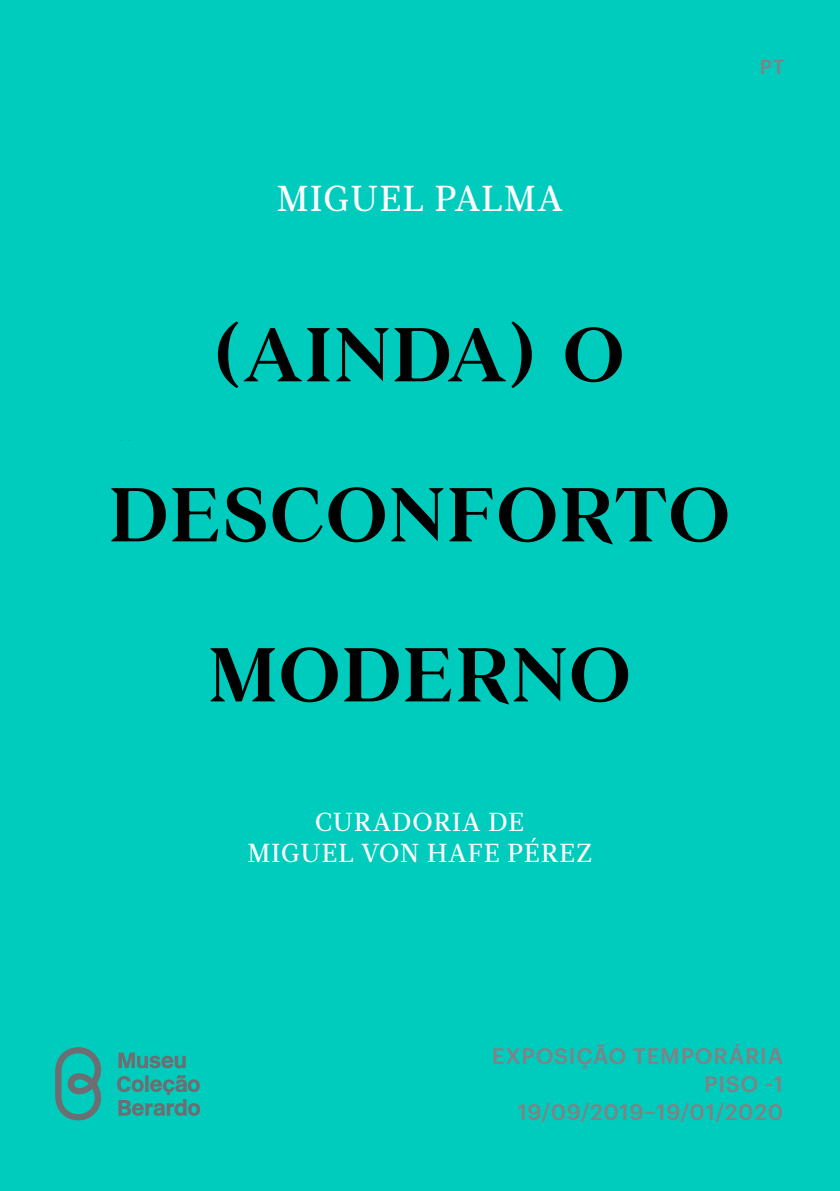
<style>
.page{position:relative;width:840px;height:1191px;background:#fff}
.page>*{position:absolute;margin:0;border:0;box-sizing:border-box;transform-origin:0 0}
.t1{font:700 76px/160px "Fortescue Pro Median";letter-spacing:.02em;color:#000;text-align:center}
.t2{font:500 36px "Glosa Text";letter-spacing:.045em;color:#fff}
.t3{font:500 26px/31.2px "Glosa";letter-spacing:.045em;color:#fff;text-align:center}
.t4{font:500 22px/28px "Graphik";letter-spacing:.035em;color:#808285;text-align:right}
.t5{font:500 20px "Graphik";color:#808285}
</style>
<div class="page">
<div style="left:0;top:0;width:839px;height:1191px;background:#00ccbe"></div>
<svg style="left:55px;top:1047px;width:46px;height:73px"></svg>
<svg style="left:117px;top:1075px;width:83px;height:40px"></svg>
<svg style="left:118px;top:1052px;width:67px;height:16px"></svg>
<p class="t5" style="left:759px;top:51px;width:26px">PT</p>
<h2 class="t2" style="left:276px;top:175px;width:287px">MIGUEL PALMA</h2>
<h1 class="t1" style="left:109px;top:277px;width:622px">(AINDA) O<br>DESCONFORTO<br>MODERNO</h1>
<p class="t3" style="left:247px;top:806px;width:346px">CURADORIA DE<br>MIGUEL VON HAFE PÉREZ</p>
<p class="t4" style="left:491px;top:1040px;width:293px">EXPOSIÇÃO TEMPORÁRIA<br>PISO -1<br>19/09/2019–19/01/2020</p>
</div>
